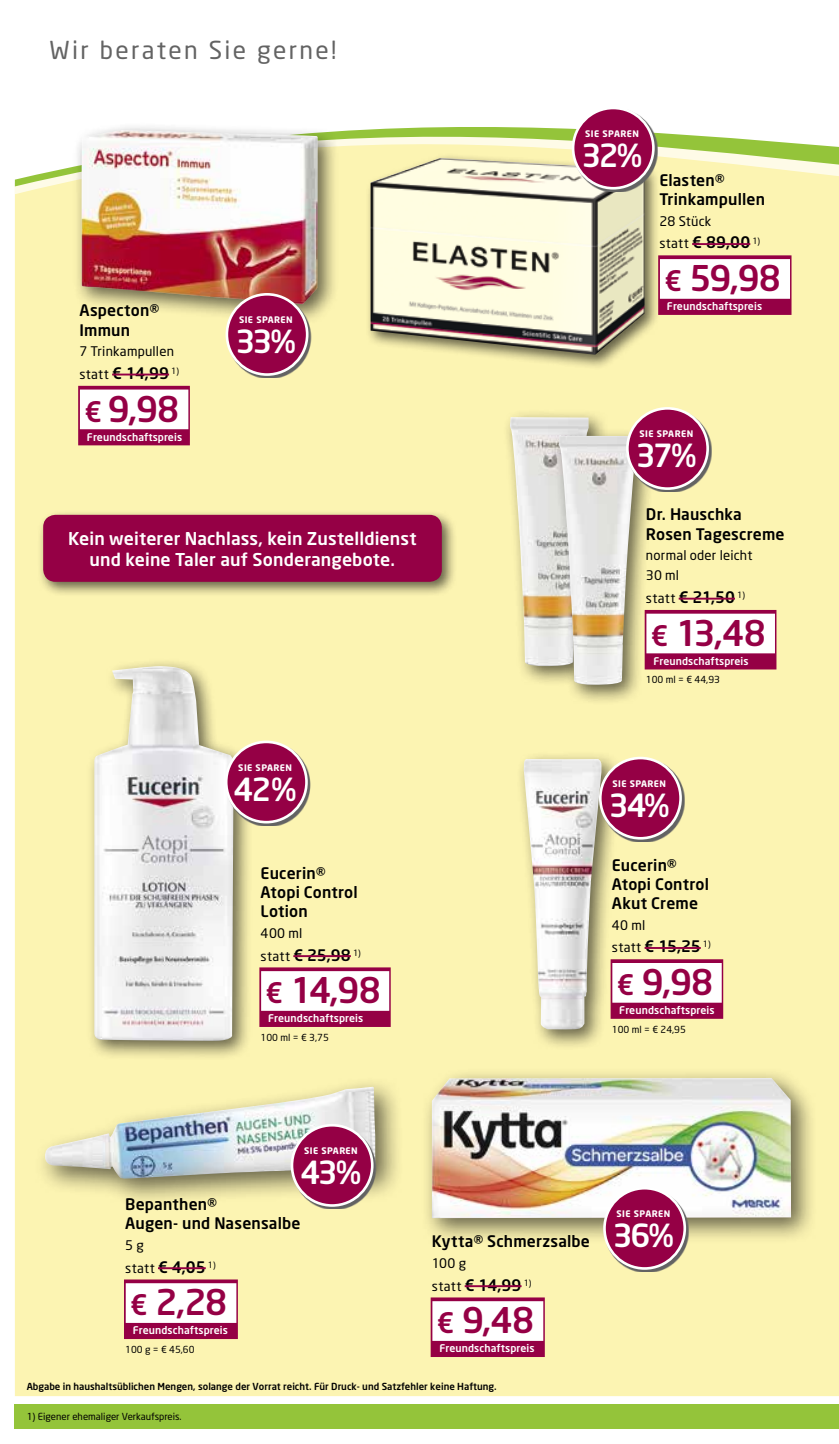
<style>
.page{position:relative;width:839px;height:1444px;background:#fff}
.page>*{position:absolute;margin:0;border:0;box-sizing:border-box;transform-origin:0 0}
.t1{font:500 35px "Neo Sans";letter-spacing:-.025em;color:#950045}
.t2{font:500 31.5px "Neo Sans";letter-spacing:-.085em;color:#fff}
.t3{font:24.5px "Neo Sans";letter-spacing:.095em;color:#636363}
.t4{font:500 17.5px/21px "Neo Sans";letter-spacing:.005em;color:#fff;text-align:center}
.t5{font:500 15.75px/19.2px "Neo Sans";letter-spacing:.01em;color:#000}
.t6{font:13.12px/20.3px "Neo Sans";letter-spacing:.015em;color:#000}
.t7{font:500 10.5px "Neo Sans";letter-spacing:.01em;color:#fff}
.t8{font:500 9.62px "Neo Sans";color:#000}
.t9{font:9.62px "Neo Sans";color:#000}
.t10{font:700 8.92px "Neo Sans";letter-spacing:.05em;color:#fff}
.s1{font-weight:400;font-size:13.12px}
.s2{font-size:28px}
.s3{font-weight:500;font-size:15.75px}
</style>
<div class="page">
<div style="left:15px;top:1404px;width:823px;height:25px;background:#94c43a"></div>
<div style="left:15px;top:229px;width:823px;height:1167px;background:#fcf4b2"></div>
<svg style="left:15px;top:127px;width:823px;height:99px;fill:#fcf4b2"></svg>
<div style="left:515px;top:750px;width:107px;height:300px;background:#000;opacity:.6"></div>
<img style="left:523px;top:759px;width:78px;height:271px">
<div style="left:610px;top:959px;width:113px;height:60px;background:#950045"></div>
<div style="left:612px;top:963px;width:109px;height:39px;background:#fff"></div>
<hr style="left:644px;top:947px;width:56px;height:2px;background:#950045">
<svg style="left:601px;top:759px;width:83px;height:83px;background:#d0cba3"></svg>
<div style="left:600px;top:758px;width:80px;height:80px;background:#950045;border-radius:50%"></div>
<div style="left:599px;top:756px;width:82px;height:83px;border:3px solid #fff;border-radius:50%"></div>
<div style="left:259px;top:967px;width:131px;height:60px;background:#950045"></div>
<div style="left:261px;top:971px;width:128px;height:40px;background:#fff"></div>
<hr style="left:293px;top:955px;width:58px;height:2px;background:#950045">
<div style="left:86px;top:658px;width:168px;height:403px;background:#000;opacity:.6"></div>
<img style="left:94px;top:666px;width:139px;height:375px">
<svg style="left:227px;top:743px;width:83px;height:83px"></svg>
<div style="left:226px;top:742px;width:80px;height:80px;background:#950045;border-radius:50%"></div>
<div style="left:225px;top:740px;width:83px;height:83px;border:3px solid #fff;border-radius:50%"></div>
<div style="left:38px;top:509px;width:419px;height:88px;background:#000;opacity:.6"></div>
<div style="left:45px;top:516px;width:395px;height:64px;background:#950045;border-radius:11px"></div>
<div style="left:43px;top:515px;width:398px;height:67px;border:3px solid #950045;border-radius:11px"></div>
<div style="left:501px;top:409px;width:108px;height:278px;background:#000;opacity:.6"></div>
<img style="left:510px;top:417px;width:78px;height:249px">
<div style="left:551px;top:427px;width:107px;height:278px;background:#000;opacity:.6"></div>
<img style="left:559px;top:436px;width:78px;height:249px">
<div style="left:644px;top:610px;width:132px;height:59px;background:#950045"></div>
<div style="left:646px;top:613px;width:128px;height:40px;background:#fff"></div>
<hr style="left:678px;top:598px;width:56px;height:1px;background:#950045">
<svg style="left:628px;top:409px;width:83px;height:83px;background:#d7d2ab"></svg>
<div style="left:627px;top:408px;width:80px;height:80px;background:#950045;border-radius:50%"></div>
<div style="left:626px;top:407px;width:82px;height:83px;border:3px solid #fff;border-radius:50%"></div>
<div style="left:34px;top:1075px;width:370px;height:132px;background:#000;opacity:.6"></div>
<img style="left:45px;top:1086px;width:330px;height:93px">
<div style="left:124px;top:1279px;width:114px;height:60px;background:#950045"></div>
<div style="left:126px;top:1283px;width:110px;height:40px;background:#fff"></div>
<hr style="left:158px;top:1267px;width:48px;height:2px;background:#950045">
<svg style="left:293px;top:1126px;width:83px;height:83px;background:#d0d0b6"></svg>
<div style="left:292px;top:1125px;width:80px;height:80px;background:#950045;border-radius:50%"></div>
<div style="left:290px;top:1124px;width:83px;height:82px;border:3px solid #fff;border-radius:50%"></div>
<div style="left:365px;top:153px;width:294px;height:217px;background:#000;opacity:.6"></div>
<img style="left:370px;top:158px;width:274px;height:197px">
<div style="left:658px;top:255px;width:133px;height:60px;background:#950045"></div>
<div style="left:659px;top:259px;width:130px;height:40px;background:#fff"></div>
<hr style="left:692px;top:243px;width:58px;height:2px;background:#950045">
<svg style="left:574px;top:112px;width:83px;height:80px"></svg>
<div style="left:573px;top:108px;width:80px;height:80px;background:#950045;border-radius:50%"></div>
<div style="left:571px;top:107px;width:83px;height:82px;border:3px solid #fff;border-radius:50%"></div>
<div style="left:421px;top:1067px;width:396px;height:177px;background:#000;opacity:.6"></div>
<img style="left:432px;top:1078px;width:358px;height:140px">
<div style="left:430px;top:1297px;width:114px;height:60px;background:#950045"></div>
<div style="left:432px;top:1301px;width:111px;height:39px;background:#fff"></div>
<hr style="left:464px;top:1285px;width:57px;height:2px;background:#950045">
<svg style="left:605px;top:1189px;width:83px;height:83px"></svg>
<div style="left:604px;top:1188px;width:80px;height:80px;background:#950045;border-radius:50%"></div>
<div style="left:603px;top:1187px;width:83px;height:82px;border:3px solid #fff;border-radius:50%"></div>
<div style="left:73px;top:122px;width:266px;height:204px;background:#000;opacity:.6"></div>
<img style="left:81px;top:130px;width:236px;height:174px">
<div style="left:78px;top:386px;width:112px;height:59px;background:#950045"></div>
<div style="left:80px;top:389px;width:108px;height:40px;background:#fff"></div>
<hr style="left:112px;top:373px;width:57px;height:2px;background:#950045">
<svg style="left:228px;top:295px;width:83px;height:83px;background:#c7b391"></svg>
<div style="left:227px;top:294px;width:80px;height:80px;background:#950045;border-radius:50%"></div>
<div style="left:225px;top:293px;width:83px;height:83px;border:3px solid #fff;border-radius:50%"></div>
<h3 class="t3" style="left:50px;top:35px;width:288px">Wir beraten Sie gerne!</h3>
<p class="t5" style="left:79px;top:301px;width:81px">Aspecton®<br>Immun</p>
<p class="t6" style="left:79px;top:341px;width:96px">7 Trinkampullen</p>
<p class="t5" style="left:79px;top:363px;width:101px"><span class="s1">statt</span> € 14,99 <sup>1)</sup></p>
<h1 class="t1" style="left:84px;top:387px;width:96px"><span class="s2">€</span> 9,98</h1>
<p class="t7" style="left:87px;top:430px;width:97px">Freundschaftspreis</p>
<p class="t10" style="left:239px;top:314px;width:55px">SIE SPAREN</p>
<h2 class="t2" style="left:235px;top:321px;width:62px">33%</h2>
<p class="t4" style="left:68px;top:527px;width:350px">Kein weiterer Nachlass, kein Zustelldienst und keine Taler auf Sonderangebote.</p>
<p class="t10" style="left:238px;top:762px;width:55px">SIE SPAREN</p>
<h2 class="t2" style="left:233px;top:769px;width:65px">42%</h2>
<p class="t5" style="left:260px;top:863px;width:99px">Eucerin®<br>Atopi Control<br>Lotion</p>
<p class="t6" style="left:260px;top:922px;width:43px">400 ml</p>
<p class="t5" style="left:260px;top:944px;width:102px"><span class="s1">statt</span> € 25,98 <sup>1)</sup></p>
<h1 class="t1" style="left:265px;top:968px;width:117px"><span class="s2">€</span> 14,98</h1>
<p class="t7" style="left:268px;top:1011px;width:97px">Freundschaftspreis</p>
<p class="t9" style="left:260px;top:1031px;width:70px">100 ml = € 3,75</p>
<p class="t10" style="left:585px;top:128px;width:55px">SIE SPAREN</p>
<h2 class="t2" style="left:581px;top:135px;width:62px">32%</h2>
<p class="t5" style="left:659px;top:170px;width:107px">Elasten®<br>Trinkampullen</p>
<p class="t6" style="left:659px;top:210px;width:53px">28 Stück</p>
<p class="t5" style="left:659px;top:233px;width:102px"><span class="s1">statt</span> € 89,00 <sup>1)</sup></p>
<h1 class="t1" style="left:664px;top:256px;width:118px"><span class="s2">€</span> 59,98</h1>
<p class="t7" style="left:666px;top:300px;width:97px">Freundschaftspreis</p>
<p class="t10" style="left:639px;top:428px;width:55px">SIE SPAREN</p>
<h2 class="t2" style="left:635px;top:435px;width:62px">37%</h2>
<p class="t5" style="left:645px;top:504px;width:140px">Dr. Hauschka<br>Rosen Tagescreme</p>
<p class="t6" style="left:645px;top:545px;width:108px">normal oder leicht<br>30 ml</p>
<p class="t5" style="left:645px;top:587px;width:100px"><span class="s1">statt</span> € 21,50 <sup>1)</sup></p>
<h1 class="t1" style="left:650px;top:611px;width:116px"><span class="s2">€</span> 13,48</h1>
<p class="t7" style="left:653px;top:654px;width:97px">Freundschaftspreis</p>
<p class="t9" style="left:645px;top:674px;width:76px">100 ml = € 44,93</p>
<p class="t10" style="left:612px;top:778px;width:55px">SIE SPAREN</p>
<h2 class="t2" style="left:608px;top:785px;width:62px">34%</h2>
<p class="t5" style="left:611px;top:855px;width:99px">Eucerin®<br>Atopi Control<br>Akut Creme</p>
<p class="t6" style="left:611px;top:914px;width:35px">40 ml</p>
<p class="t5" style="left:611px;top:936px;width:100px"><span class="s1">statt</span> € 15,25 <sup>1)</sup></p>
<h1 class="t1" style="left:616px;top:960px;width:98px"><span class="s2">€</span> 9,98</h1>
<p class="t7" style="left:619px;top:1003px;width:97px">Freundschaftspreis</p>
<p class="t9" style="left:611px;top:1023px;width:76px">100 ml = € 24,95</p>
<p class="t10" style="left:304px;top:1145px;width:55px">SIE SPAREN</p>
<h2 class="t2" style="left:300px;top:1152px;width:62px">43%</h2>
<p class="t5" style="left:125px;top:1194px;width:177px">Bepanthen®<br>Augen- und Nasensalbe</p>
<p class="t6" style="left:125px;top:1233px;width:92px;line-height:22.8px">5 g<br>statt <span class="s3">€ 4,05</span> <sup>1)</sup></p>
<h1 class="t1" style="left:130px;top:1280px;width:98px"><span class="s2">€</span> 2,28</h1>
<p class="t7" style="left:133px;top:1323px;width:97px">Freundschaftspreis</p>
<p class="t9" style="left:125px;top:1343px;width:71px">100 g = € 45,60</p>
<p class="t5" style="left:432px;top:1231px;width:159px">Kytta® Schmerzsalbe</p>
<p class="t6" style="left:432px;top:1252px;width:36px">100 g</p>
<p class="t5" style="left:432px;top:1274px;width:101px"><span class="s1">statt</span> € 14,99 <sup>1)</sup></p>
<h1 class="t1" style="left:437px;top:1298px;width:99px"><span class="s2">€</span> 9,48</h1>
<p class="t7" style="left:439px;top:1341px;width:97px">Freundschaftspreis</p>
<p class="t10" style="left:616px;top:1208px;width:55px">SIE SPAREN</p>
<h2 class="t2" style="left:612px;top:1215px;width:63px">36%</h2>
<p class="t8" style="left:27px;top:1380px;width:471px">Abgabe in haushaltsüblichen Mengen, solange der Vorrat reicht. Für Druck- und Satzfehler keine Haftung.</p>
<p class="t9" style="left:27px;top:1411px;width:156px">1) Eigener ehemaliger Verkaufspreis.</p>
</div>
